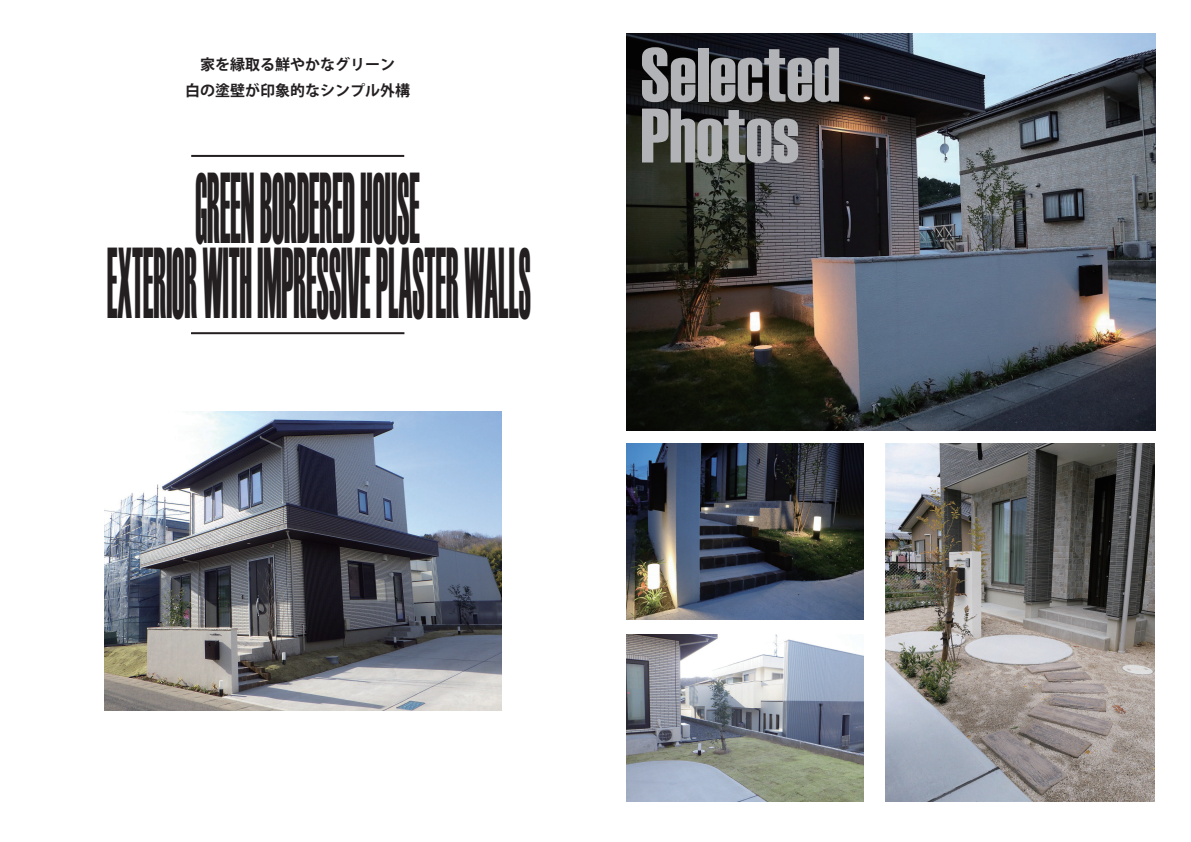
<style>
.page{position:relative;width:1191px;height:842px;background:#fff}
.page>*{position:absolute;margin:0;border:0;box-sizing:border-box;transform-origin:0 0}
.t1{font:100.1px/74.9px "Haettenschweiler";color:#231f20;text-align:center;scale:.32 1}
.t2{font:77px/60.8px "Haettenschweiler";color:#b2b3b7}
.t3{font:15px/26.2px "Koz Go Pr 6 N Bold 90 msp RKSJ H";color:#231f20;text-align:center}
</style>
<div class="page">
<img style="left:886px;top:443px;width:268px;height:358px">
<img style="left:626px;top:443px;width:237px;height:176px">
<img style="left:626px;top:634px;width:237px;height:167px">
<img style="left:626px;top:33px;width:529px;height:397px">
<hr style="left:191px;top:155px;width:213px;height:2px;background:#231f20">
<hr style="left:191px;top:332px;width:213px;height:2px;background:#231f20">
<img style="left:104px;top:411px;width:397px;height:300px">
<p class="t3" style="left:185px;top:53px;width:227px">家を縁取る鮮やかなグリーン<br>白の塗壁が印象的なシンプル外構</p>
<p class="t1" style="left:107px;top:168px;width:1325px">GREEN BORDERED HOUSE<br>EXTERIOR WITH IMPRESSIVE PLASTER WALLS</p>
<p class="t2" style="left:640px;top:42px;width:201px">Selected<br>Photos</p>
</div>
